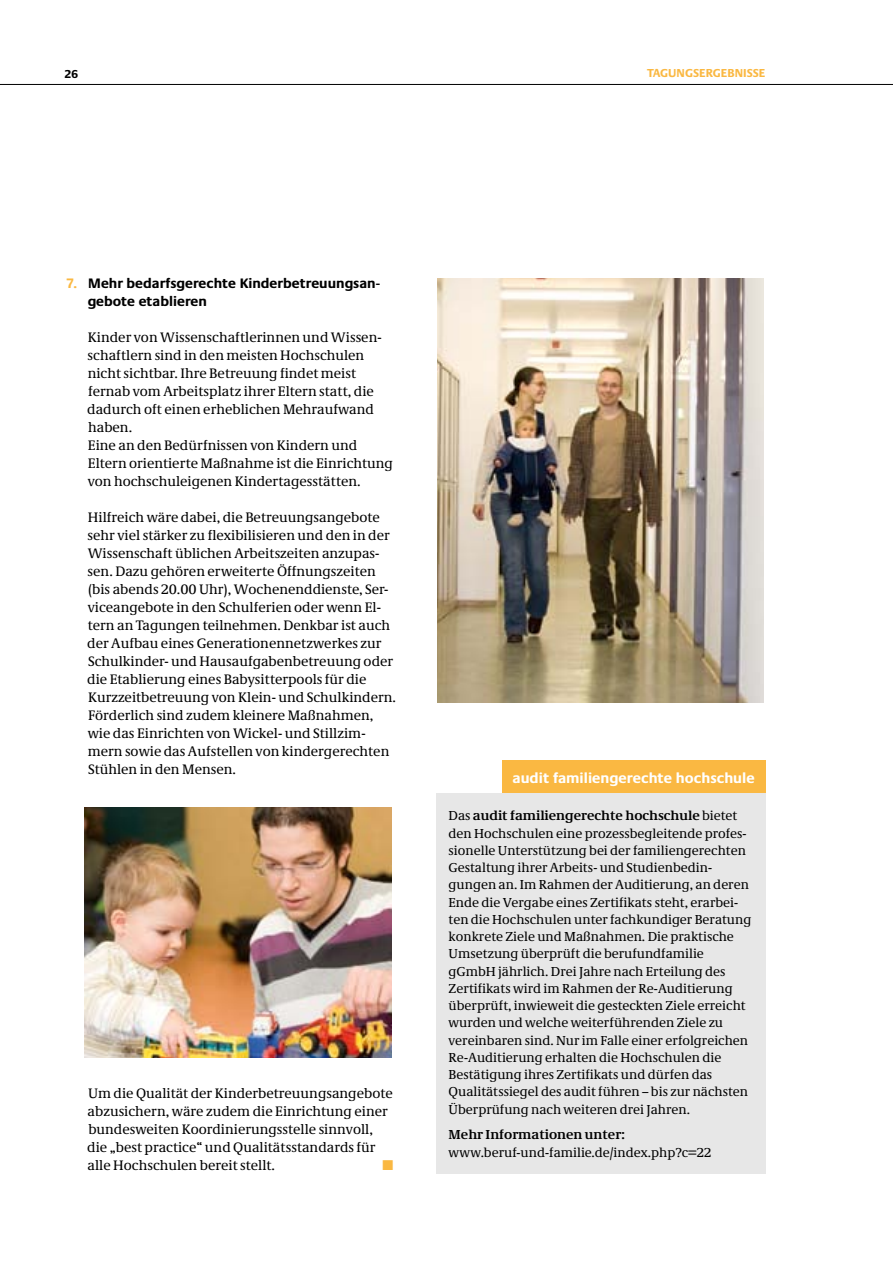
<style>
.page{position:relative;width:893px;height:1263px;background:#fff}
.page>*{position:absolute;margin:0;border:0;box-sizing:border-box;transform-origin:0 0}
.t1{font:700 15px "Neue Praxis";color:#fff}
.t2{font:14.25px/18px "Neue Demos";color:#000}
.t3{font:700 14.25px/18px "Neue Praxis";color:#000}
.t4{font:14.25px "Zapf Dingbats ITC";color:#fab842}
.t5{font:13.5px/17.2px "Neue Demos";color:#000}
.t6{font:700 12px "Neue Praxis";letter-spacing:.005em;color:#fab842}
.t7{font:700 12px "Neue Praxis";color:#000}
.s1{color:#fab842}
.s2{font-weight:700}
</style>
<div class="page">
<hr style="left:0;top:84px;width:893px;height:1px;background:#000">
<img style="left:437px;top:278px;width:327px;height:424px">
<img style="left:84px;top:807px;width:308px;height:251px">
<div style="left:436px;top:793px;width:329px;height:381px;background:#e7e7e7"></div>
<div style="left:502px;top:761px;width:263px;height:32px;background:#fab842"></div>
<p class="t7" style="left:65px;top:67px;width:15px">26</p>
<p class="t6" style="left:647px;top:66px;width:120px">taGunGSERGEBnISSE</p>
<h3 class="t3" style="left:88px;top:274px;width:294px;text-indent:-21px"><span class="s1">7.</span> Mehr bedarfsgerechte Kinderbetreuungsan&shy;gebote etablieren</h3>
<p class="t2" style="left:87px;top:328px;width:307px">Kinder von Wissenschaftlerinnen und Wissen&shy;schaftlern sind in den meisten Hochschulen nicht sichtbar. Ihre Betreuung findet meist fernab vom Arbeitsplatz ihrer Eltern statt, die dadurch oft einen erheblichen Mehraufwand haben.<br>Eine an den Bedürfnissen von Kindern und Eltern orientierte Maßnahme ist die Einrichtung von hochschuleigenen Kindertagesstätten.</p>
<p class="t2" style="left:87px;top:508px;width:310px">Hilfreich wäre dabei, die Betreuungsangebote sehr viel stärker zu flexibilisieren und den in der Wissenschaft üblichen Arbeitszeiten anzupas&shy;sen. Dazu gehören erweiterte Öffnungszeiten (bis abends 20.00 Uhr), Wochenenddienste, Ser&shy;viceangebote in den Schulferien oder wenn El&shy;tern an Tagungen teilnehmen. Denkbar ist auch der Aufbau eines Generationennetzwerkes zur Schulkinder- und Hausaufgabenbetreuung oder die Etablierung eines Babysitterpools für die Kurzzeitbetreuung von Klein- und Schulkindern.<br>Förderlich sind zudem kleinere Maßnahmen, wie das Einrichten von Wickel- und Stillzim&shy;mern sowie das Aufstellen von kindergerechten Stühlen in den Mensen.</p>
<p class="t2" style="left:87px;top:1084px;width:307px">Um die Qualität der Kinderbetreuungsangebote abzusichern, wäre zudem die Einrichtung einer bundesweiten Koordinierungsstelle sinnvoll, die „best practice“ und Qualitätsstandards für alle Hochschulen bereit stellt.</p>
<p class="t4" style="left:382px;top:1158px;width:12px">■</p>
<h3 class="t1" style="left:512px;top:768px;width:244px">audit familiengerechte hochschule</h3>
<p class="t5" style="left:449px;top:807px;width:304px">Das <span class="s2">audit familiengerechte hochschule</span> bietet den Hochschulen eine prozessbegleitende profes&shy;sionelle Unterstützung bei der familiengerechten Gestaltung ihrer Arbeits- und Studienbedin&shy;gungen an. Im Rahmen der Auditierung, an deren Ende die Vergabe eines Zertifikats steht, erarbei&shy;ten die Hochschulen unter fachkundiger Beratung konkrete Ziele und Maßnahmen. Die praktische Umsetzung überprüft die berufundfamilie gGmbH jährlich. Drei Jahre nach Erteilung des Zertifikats wird im Rahmen der Re-Auditierung überprüft, inwieweit die gesteckten Ziele erreicht wurden und welche weiterführenden Ziele zu vereinbaren sind. Nur im Falle einer erfolgreichen Re-Auditierung erhalten die Hochschulen die Bestätigung ihres Zertifikats und dürfen das Qualitätssiegel des audit führen – bis zur nächsten Überprüfung nach weiteren drei Jahren.</p>
<p class="t5" style="left:449px;top:1126px;width:264px"><span class="s2">Mehr Informationen unter: </span>www.beruf-und-familie.de/index.php?c=22</p>
</div>
